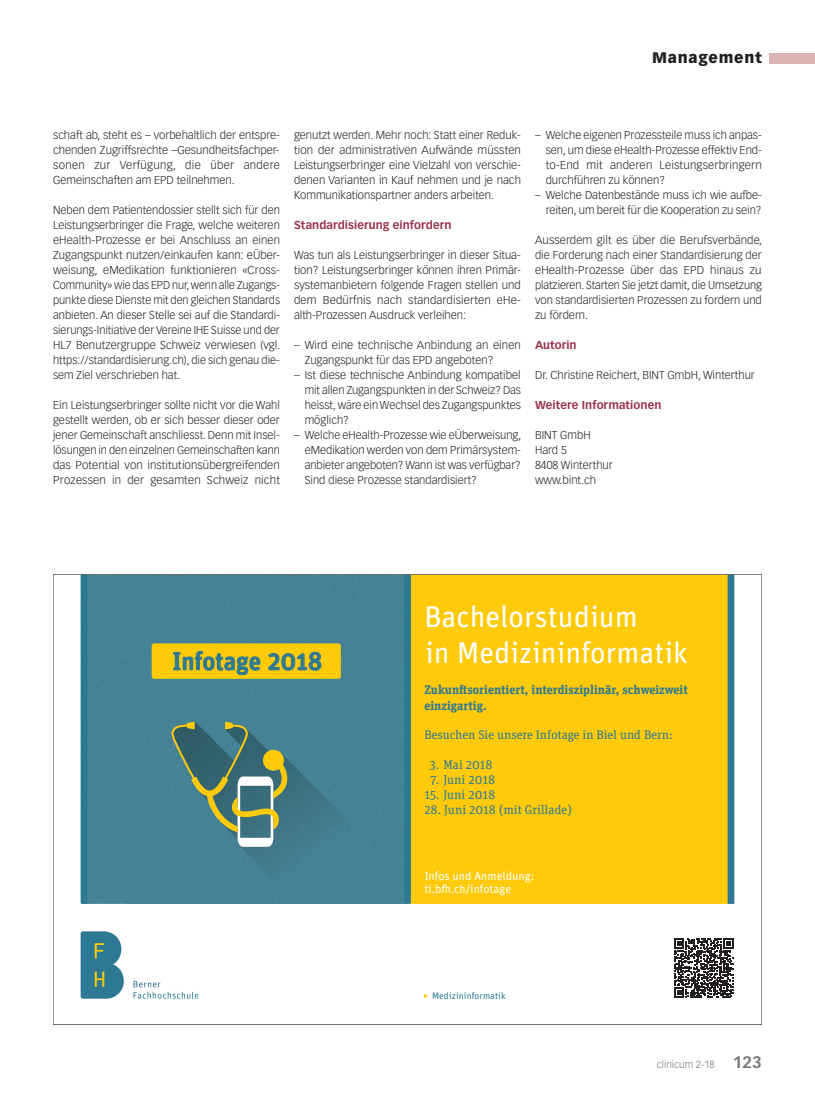
<style>
.page{position:relative;width:815px;height:1099px;background:#fff}
.page>*{position:absolute;margin:0;border:0;box-sizing:border-box;transform-origin:0 0}
.t1{font:30px/36px "Unit Rounded Pro";color:#fff}
.t2{font:500 25px "Unit Rounded Pro";color:#2d7993}
.t3{font:900 15px "Vectora LT Std";letter-spacing:.05em;color:#231f20}
.t4{font:12.5px "Unit Slab Pro";letter-spacing:-.005em;color:#2d7993}
.t5{font:700 12.5px/15.1px "Unit Slab Pro";color:#2d7993}
.t6{font:11.88px/13.5px "Unit Rounded Pro";color:#fff}
.t7{font:300 11.25px/15px "Vectora LT Std";color:#231f20;text-align:justify}
.t8{font:700 11.25px "Vectora LT Std";letter-spacing:.005em;color:#983249}
.t9{font:300 10px "Vectora LT Std";color:#76787b}
.t10{font:9.38px "Unit Rounded Pro";letter-spacing:.01em;color:#2d7993}
.s1{color:#feca0a}
.s2{font-weight:700;font-size:16.25px}
</style>
<div class="page">
<div style="left:770px;top:53px;width:45px;height:10px;background:#d9b4b3"></div>
<div style="left:87px;top:576px;width:317px;height:121px;background:#448295"></div>
<div style="left:87px;top:697px;width:39px;height:206px;background:#448295"></div>
<img style="left:402px;top:697px;width:2px;height:206px">
<img style="left:163px;top:903px;width:204px;height:1px">
<div style="left:126px;top:675px;width:276px;height:228px;background:#448295"></div>
<svg style="left:170px;top:721px;width:118px;height:125px;background:#5e857b"></svg>
<div style="left:411px;top:576px;width:317px;height:327px;background:#feca0a"></div>
<div style="left:81px;top:576px;width:6px;height:327px;background:#2d7993"></div>
<div style="left:728px;top:576px;width:6px;height:327px;background:#2d7993"></div>
<svg style="left:404px;top:576px;width:7px;height:327px;background:#317a90"></svg>
<svg style="left:81px;top:931px;width:43px;height:67px;background:#4d8b98"></svg>
<svg style="left:134px;top:980px;width:64px;height:18px"></svg>
<div style="left:152px;top:643px;width:189px;height:35px;background:#feca0a;border-radius:3px"></div>
<svg style="left:174px;top:651px;width:86px;height:23px"></svg>
<svg style="left:269px;top:652px;width:52px;height:18px"></svg>
<svg style="left:674px;top:938px;width:59px;height:59px"></svg>
<h3 class="t3" style="left:652px;top:49px;width:111px">Management</h3>
<p class="t7" style="left:53px;top:128px;width:228px">schaft ab, steht es – vorbehaltlich der entspre&shy;chenden Zugriffsrechte –Gesundheitsfachper&shy;sonen zur Verfügung, die über andere Gemeinschaften am EPD teilnehmen.</p>
<p class="t7" style="left:53px;top:203px;width:229px">Neben dem Patientendossier stellt sich für den Leistungserbringer die Frage, welche weiteren eHealth-Prozesse er bei Anschluss an einen Zugangspunkt nutzen/einkaufen kann: eÜber&shy;weisung, eMedikation funktionieren «Cross-Community» wie das EPD nur, wenn alle Zugangs&shy;punkte diese Dienste mit den gleichen Standards anbieten. An dieser Stelle sei auf die Standardi&shy;sierungs-Initiative der Vereine IHE Suisse und der HL7 Benutzergruppe Schweiz verwiesen (vgl. https://standardisierung.ch), die sich genau die&shy;sem Ziel verschrieben hat.</p>
<p class="t7" style="left:53px;top:398px;width:228px">Ein Leistungserbringer sollte nicht vor die Wahl gestellt werden, ob er sich besser dieser oder jener Gemeinschaft anschliesst. Denn mit Insel&shy;lösungen in den einzelnen Gemeinschaften kann das Potential von institutionsübergreifenden Prozessen in der gesamten Schweiz nicht</p>
<p class="t7" style="left:294px;top:128px;width:228px">genutzt werden. Mehr noch: Statt einer Reduk&shy;tion der administrativen Aufwände müssten Leistungserbringer eine Vielzahl von verschie&shy;denen Varianten in Kauf nehmen und je nach Kommunikationspartner anders arbeiten.</p>
<p class="t8" style="left:294px;top:218px;width:159px">Standardisierung einfordern</p>
<p class="t7" style="left:294px;top:248px;width:228px">Was tun als Leistungserbringer in dieser Situa&shy;tion? Leistungserbringer können ihren Primär&shy;systemanbietern folgende Fragen stellen und dem Bedürfnis nach standardisierten eHe&shy;alth-Prozessen Ausdruck verleihen:</p>
<p class="t7" style="left:305px;top:338px;width:218px;text-indent:-11px">– Wird eine technische Anbindung an einen<br>Zugangspunkt für das EPD angeboten?</p>
<p class="t7" style="left:305px;top:368px;width:218px;text-indent:-11px">– Ist diese technische Anbindung kompatibel mit allen Zugangspunkten in der Schweiz? Das heisst, wäre ein Wechsel des Zugangspunktes möglich?</p>
<p class="t7" style="left:305px;top:428px;width:218px;text-indent:-11px">– Welche eHealth-Prozesse wie eÜberweisung, eMedikation werden von dem Primärsystem&shy;anbieter angeboten? Wann ist was verfügbar?<br>Sind diese Prozesse standardisiert?</p>
<p class="t7" style="left:546px;top:128px;width:218px;text-indent:-11px">– Welche eigenen Prozessteile muss ich anpas&shy;sen, um diese eHealth-Prozesse effektiv End&shy;to-End mit anderen Leistungserbringern durchführen zu können?</p>
<p class="t7" style="left:535px;top:188px;width:228px;text-align:right">– Welche Datenbestände muss ich wie aufbe&shy;reiten, um bereit für die Kooperation zu sein?</p>
<p class="t7" style="left:535px;top:233px;width:229px">Ausserdem gilt es über die Berufsverbände, die Forderung nach einer Standardisierung der eHealth-Prozesse über das EPD hinaus zu platzieren. Starten Sie jetzt damit, die Umsetzung von standardisierten Prozessen zu fordern und zu fördern.</p>
<p class="t8" style="left:535px;top:338px;width:43px">Autorin</p>
<p class="t7" style="left:535px;top:368px;width:221px">Dr. Christine Reichert, BINT GmbH, Winterthur</p>
<p class="t8" style="left:535px;top:398px;width:128px">Weitere Informationen</p>
<p class="t7" style="left:535px;top:428px;width:79px;text-align:left">BINT GmbH<br>Hard 5<br>8408 Winterthur www.bint.ch</p>
<h2 class="t2" style="left:172px;top:643px;width:152px">Infotage 2018</h2>
<h1 class="t1" style="left:424px;top:597px;width:265px">Bachelorstudium<br>in Medizininformatik</h1>
<p class="t5" style="left:424px;top:681px;width:265px">Zukunftsorientiert, interdisziplinär, schweizweit einzigartig.</p>
<p class="t4" style="left:424px;top:726px;width:250px">Besuchen Sie unsere Infotage in Biel und Bern:</p>
<p class="t4" style="left:429px;top:756px;width:65px">3. Mai 2018</p>
<p class="t4" style="left:431px;top:771px;width:66px">7. Juni 2018</p>
<p class="t4" style="left:424px;top:786px;width:72px">15. Juni 2018</p>
<p class="t4" style="left:424px;top:801px;width:149px">28. Juni 2018 (mit Grillade)</p>
<p class="t6" style="left:424px;top:868px;width:111px">Infos und Anmeldung: ti.bfh.ch/infotage</p>
<p class="t10" style="left:424px;top:989px;width:84px"><span class="s1">‣</span> Medizininformatik</p>
<p class="t9" style="left:657px;top:1058px;width:106px">clinicum 2-18 <span class="s2">123</span></p>
</div>
